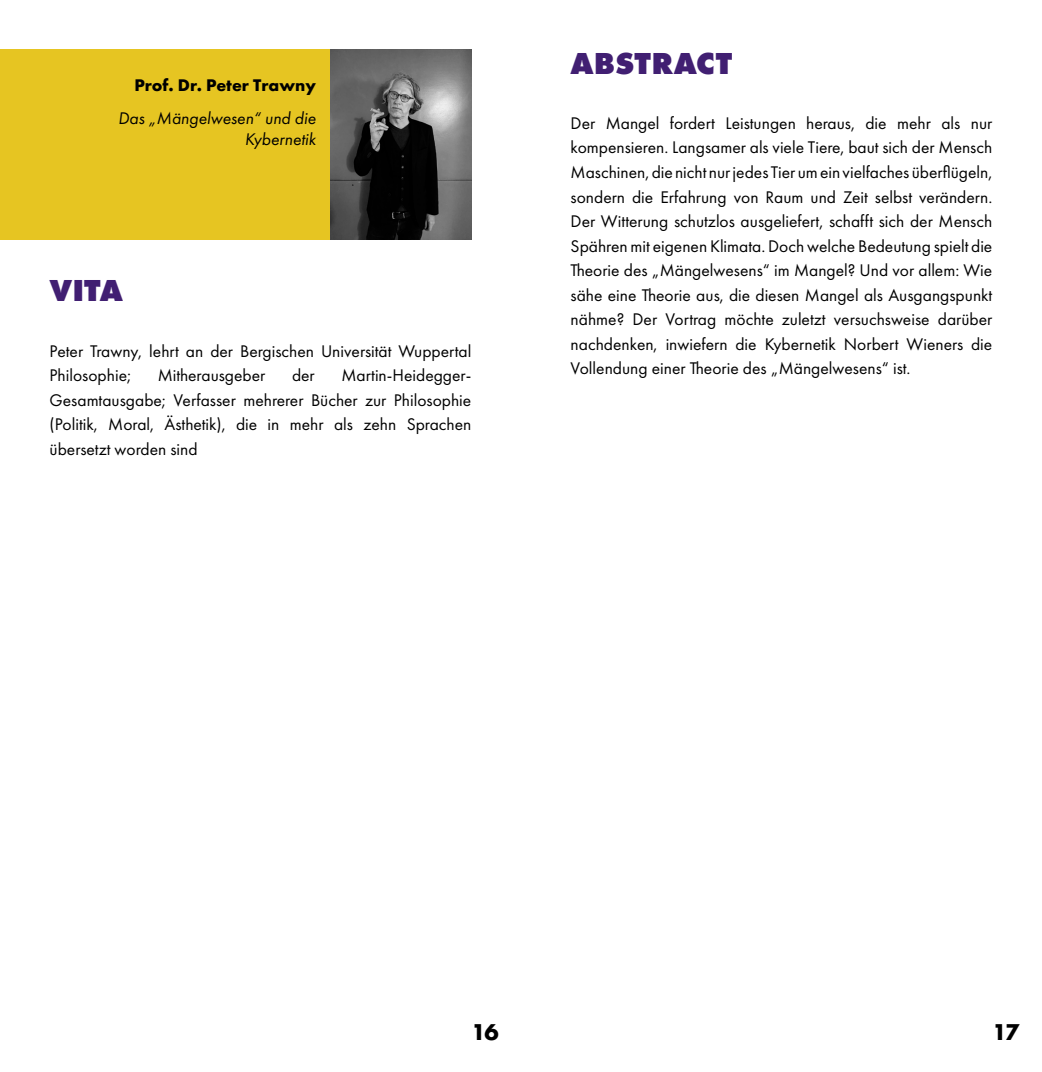
<style>
.page{position:relative;width:1042px;height:1072px;background:#fff}
.page>*{position:absolute;margin:0;border:0;box-sizing:border-box;transform-origin:0 0}
.t1{font:800 31.5px "Futura PT";color:#411f72}
.t2{font:700 21px "Futura";color:#000}
.t3{font:17.5px/24.5px "Futura PT";color:#000;text-align:justify}
.t4{font:italic 17.5px/21px "Futura PT";color:#000;text-align:right}
.t5{font:700 17.5px "Futura PT";color:#000}
</style>
<div class="page">
<div style="left:0;top:50px;width:471px;height:190px;background:#e6c522"></div>
<img style="left:330px;top:50px;width:141px;height:190px">
<p class="t5" style="left:134px;top:74px;width:183px">Prof. Dr. Peter Trawny</p>
<p class="t4" style="left:118px;top:108px;width:199px">Das „Mängelwesen“ und die<br>Kybernetik</p>
<p class="t1" style="left:50px;top:270px;width:75px">VITA</p>
<p class="t3" style="left:50px;top:338px;width:423px">Peter Trawny, lehrt an der Bergischen Universität Wuppertal<br>Philosophie;</p>
<p class="t3" style="left:50px;top:363px;width:423px;text-indent:292px">Martin-Heidegger-Gesamtausgabe; Verfasser mehrerer Bücher zur Philosophie (Politik, Moral, Ästhetik), die in mehr als zehn Sprachen übersetzt worden sind</p>
<p class="t3" style="left:158px;top:363px;width:109px">Mitherausgeber</p>
<p class="t3" style="left:292px;top:363px;width:24px">der</p>
<p class="t1" style="left:570px;top:43px;width:163px">ABSTRACT</p>
<p class="t3" style="left:570px;top:111px;width:423px">Der Mangel fordert Leistungen heraus, die mehr als nur kompensieren. Langsamer als viele Tiere, baut sich der Mensch Maschinen, die nicht nur jedes Tier um ein vielfaches überflügeln, sondern die Erfahrung von Raum und Zeit selbst verändern.<br>Der Witterung schutzlos ausgeliefert, schafft sich der Mensch Spähren mit eigenen Klimata. Doch welche Bedeutung spielt die Theorie des „Mängelwesens“ im Mangel? Und vor allem: Wie sähe eine Theorie aus, die diesen Mangel als Ausgangspunkt nähme? Der Vortrag möchte zuletzt versuchsweise darüber nachdenken, inwiefern die Kybernetik Norbert Wieners die Vollendung einer Theorie des „Mängelwesens“ ist.</p>
<p class="t2" style="left:471px;top:1016px;width:29px">16</p>
<p class="t2" style="left:992px;top:1016px;width:28px">17</p>
</div>
